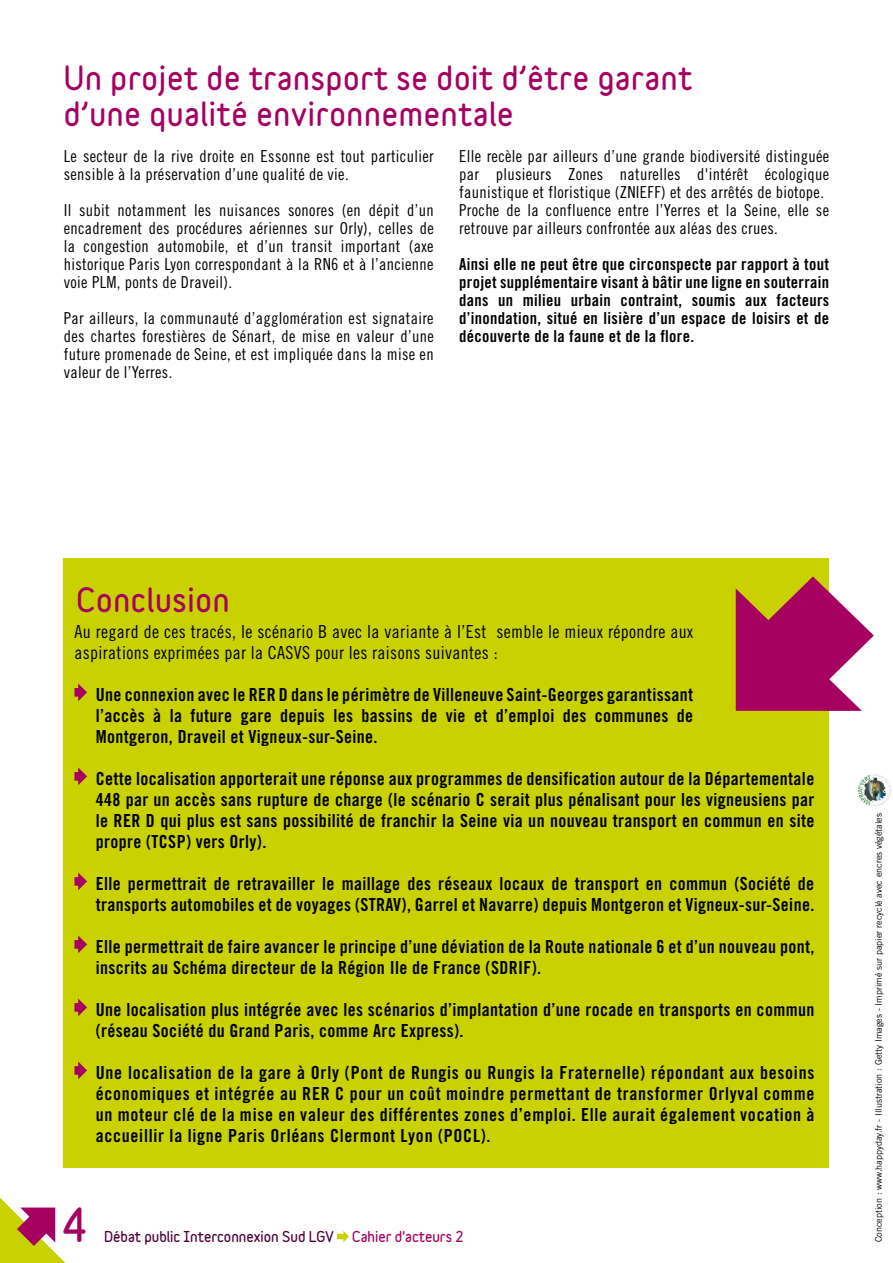
<style>
.page{position:relative;width:893px;height:1263px;background:#fff}
.page>*{position:absolute;margin:0;border:0;box-sizing:border-box;transform-origin:0 0}
.t1{font:900 42px "Variable";color:#a60061}
.t2{font:900 30px/36px "Variable";letter-spacing:.025em;color:#a60061}
.t3{font:18px/21px "Trade Gothic Bold Cond Twenty";letter-spacing:.02em;color:#000;text-align:justify}
.t4{font:18px/21px "Trade Gothic Cond Eighteen";letter-spacing:.02em;color:#000}
.t5{font:16.5px/18px "Trade Gothic Cond Eighteen";letter-spacing:.02em;color:#000}
.t6{font:16.5px/18px "Trade Gothic Bold Cond Twenty";letter-spacing:.02em;color:#000;text-align:justify}
.t7{font:900 13.5px "Variable";color:#4d0038}
.t8{font:900 13.5px "Variable";color:#a60061}
.t9{font:9px "Trade Gothic";color:#000}
</style>
<div class="page">
<div style="left:64px;top:558px;width:765px;height:610px;background:#c9d200"></div>
<img style="left:857px;top:774px;width:35px;height:33px">
<svg style="left:74px;top:683px;width:13px;height:18px"></svg>
<svg style="left:74px;top:767px;width:13px;height:18px"></svg>
<svg style="left:74px;top:872px;width:13px;height:18px"></svg>
<svg style="left:74px;top:935px;width:13px;height:18px"></svg>
<svg style="left:74px;top:998px;width:13px;height:18px"></svg>
<svg style="left:74px;top:1061px;width:13px;height:18px"></svg>
<svg style="left:736px;top:576px;width:138px;height:135px"></svg>
<svg style="left:337px;top:1231px;width:12px;height:11px"></svg>
<svg style="left:0;top:1197px;width:65px;height:66px"></svg>
<h2 class="t2" style="left:64px;top:62px;width:630px">Un projet de transport se doit d’être garant d’une qualité environnementale</h2>
<p class="t5" style="left:64px;top:147px;width:371px">Le secteur de la rive droite en Essonne est tout particulier sensible à la préservation d’une qualité de vie.</p>
<p class="t5" style="left:64px;top:201px;width:371px;text-align:justify">Il subit notamment les nuisances sonores (en dépit d’un encadrement des procédures aériennes sur Orly), celles de la congestion automobile, et d’un transit important (axe historique Paris Lyon correspondant à la RN6 et à l’ancienne voie PLM, ponts de Draveil).</p>
<p class="t5" style="left:64px;top:309px;width:371px;text-align:justify">Par ailleurs, la communauté d’agglomération est signataire des chartes forestières de Sénart, de mise en valeur d’une future promenade de Seine, et est impliquée dans la mise en valeur de l’Yerres.</p>
<p class="t5" style="left:459px;top:147px;width:371px">Elle recèle par ailleurs d’une grande biodiversité distinguée par plusieurs Zones naturelles d'intérêt écologique faunistique et floristique (ZNIEFF) et des arrêtés de biotope.<br>Proche de la confluence entre l’Yerres et la Seine, elle se retrouve par ailleurs confrontée aux aléas des crues.</p>
<p class="t6" style="left:459px;top:255px;width:371px">Ainsi elle ne peut être que circonspecte par rapport à tout projet supplémentaire visant à bâtir une ligne en souterrain dans un milieu urbain contraint, soumis aux facteurs d’inondation, situé en lisière d’un espace de loisirs et de découverte de la faune et de la flore.</p>
<h2 class="t2" style="left:77px;top:584px;width:155px">Conclusion</h2>
<p class="t4" style="left:74px;top:621px;width:620px">Au regard de ces tracés, le scénario B avec la variante à l’Est semble le mieux répondre aux aspirations exprimées par la CASVS pour les raisons suivantes :</p>
<p class="t3" style="left:96px;top:684px;width:599px">Une connexion avec le RER D dans le périmètre de Villeneuve Saint-Georges garantissant l’accès à la future gare depuis les bassins de vie et d’emploi des communes de Montgeron, Draveil et Vigneux-sur-Seine.</p>
<p class="t3" style="left:96px;top:768px;width:720px">Cette localisation apporterait une réponse aux programmes de densification autour de la Départementale 448 par un accès sans rupture de charge (le scénario C serait plus pénalisant pour les vigneusiens par le RER D qui plus est sans possibilité de franchir la Seine via un nouveau transport en commun en site propre (TCSP) vers Orly).</p>
<p class="t3" style="left:96px;top:873px;width:720px">Elle permettrait de retravailler le maillage des réseaux locaux de transport en commun (Société de transports automobiles et de voyages (STRAV), Garrel et Navarre) depuis Montgeron et Vigneux-sur-Seine.</p>
<p class="t3" style="left:96px;top:936px;width:720px">Elle permettrait de faire avancer le principe d’une déviation de la Route nationale 6 et d’un nouveau pont, inscrits au Schéma directeur de la Région Ile de France (SDRIF).</p>
<p class="t3" style="left:96px;top:999px;width:720px">Une localisation plus intégrée avec les scénarios d’implantation d’une rocade en transports en commun (réseau Société du Grand Paris, comme Arc Express).</p>
<p class="t3" style="left:96px;top:1062px;width:720px">Une localisation de la gare à Orly (Pont de Rungis ou Rungis la Fraternelle) répondant aux besoins économiques et intégrée au RER C pour un coût moindre permettant de transformer Orlyval comme un moteur clé de la mise en valeur des différentes zones d’emploi. Elle aurait également vocation à accueillir la ligne Paris Orléans Clermont Lyon (POCL).</p>
<h1 class="t1" style="left:62px;top:1207px;width:27px">4</h1>
<p class="t7" style="left:104px;top:1231px;width:231px">Débat public Interconnexion Sud LGV</p>
<p class="t8" style="left:352px;top:1231px;width:113px">Cahier d'acteurs 2</p>
<p class="t9" style="left:873px;top:1242px;width:430px;rotate:-90deg">Conception : www.happyday.fr - Illustration : Getty Images - Imprimé sur papier recyclé avec encres végétales</p>
</div>
